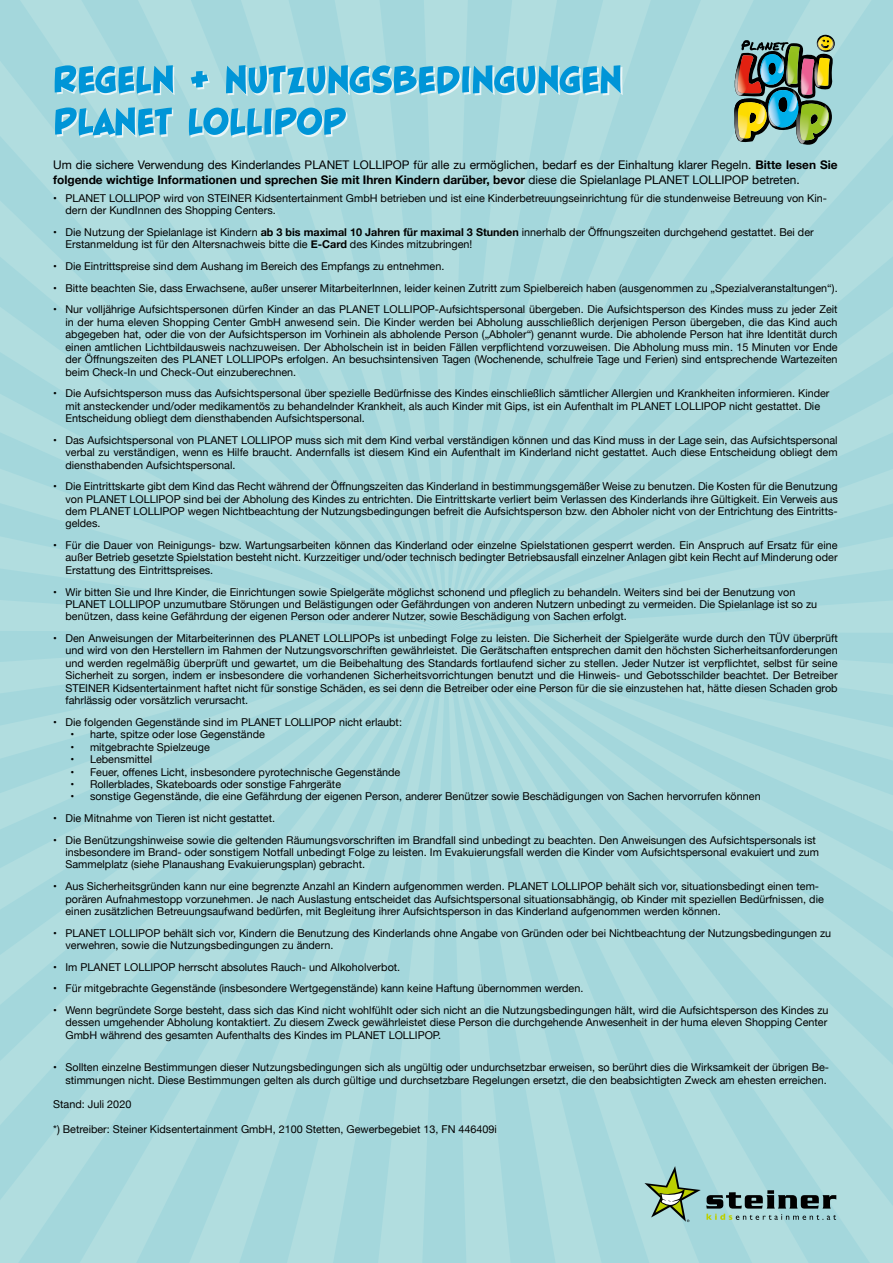
<style>
.page{position:relative;width:893px;height:1263px;background:#a9d9dd}
.page>*{position:absolute;margin:0;border:0;box-sizing:border-box;transform-origin:0 0}
.t1{font:50.55px/42.2px "Blambot FX Pro Heavy BB";color:#0095d7}
.t2{font:11.85px/14.2px "Helvetica Neue";color:#000}
.t3{font:10.8px/12.5px "Helvetica Neue";color:#000}
.s1{font-weight:700}
</style>
<div class="page">
<img style="left:734px;top:35px;width:101px;height:110px">
<img style="left:800px;top:104px;width:10px;height:36px">
<svg style="left:644px;top:1166px;width:192px;height:56px;background:#91b8b2"></svg>
<div style="left:57px;top:67px;width:565px;height:70px;background:#fff;opacity:.75"></div>
<h1 class="t1" style="left:53px;top:57px;width:570px">Regeln + Nutzungsbedingungen<br>Planet Lollipop</h1>
<p class="t2" style="left:53px;top:159px;width:786px">Um die sichere Verwendung des Kinderlandes PLANET LOLLIPOP für alle zu ermöglichen, bedarf es der Einhaltung klarer Regeln. <span class="s1">Bitte lesen Sie folgende wichtige Informationen und sprechen Sie mit Ihren Kindern darüber, bevor</span> diese die Spielanlage PLANET LOLLIPOP betreten.</p>
<p class="t3" style="left:66px;top:192px;width:763px;text-indent:-12px">• PLANET LOLLIPOP wird von STEINER Kidsentertainment GmbH betrieben und ist eine Kinderbetreuungseinrichtung für die stundenweise Betreuung von Kin&shy;dern der KundInnen des Shopping Centers.</p>
<p class="t3" style="left:66px;top:227px;width:750px;text-indent:-12px">• Die Nutzung der Spielanlage ist Kindern <span class="s1">ab 3 bis maximal 10 Jahren für maximal 3 Stunden</span> innerhalb der Öffnungszeiten durchgehend gestattet. Bei der<br>Erstanmeldung ist für den Altersnachweis bitte die <span class="s1">E-Card</span> des Kindes mitzubringen!</p>
<p class="t3" style="left:53px;top:261px;width:393px">• Die Eintrittspreise sind dem Aushang im Bereich des Empfangs zu entnehmen.</p>
<p class="t3" style="left:53px;top:282px;width:786px">• Bitte beachten Sie, dass Erwachsene, außer unserer MitarbeiterInnen, leider keinen Zutritt zum Spielbereich haben (ausgenommen zu „Spezialveranstaltungen“).</p>
<p class="t3" style="left:65px;top:304px;width:774px;text-align:justify;text-indent:-12px">• Nur volljährige Aufsichtspersonen dürfen Kinder an das PLANET LOLLIPOP-Aufsichtspersonal übergeben. Die Aufsichtsperson des Kindes muss zu jeder Zeit in der huma eleven Shopping Center GmbH anwesend sein. Die Kinder werden bei Abholung ausschließlich derjenigen Person übergeben, die das Kind auch abgegeben hat, oder die von der Aufsichtsperson im Vorhinein als abholende Person („Abholer“) genannt wurde. Die abholende Person hat ihre Identität durch einen amtlichen Lichtbildausweis nachzuweisen. Der Abholschein ist in beiden Fällen verpflichtend vorzuweisen. Die Abholung muss min. 15 Minuten vor Ende der Öffnungszeiten des PLANET LOLLIPOPs erfolgen. An besuchsintensiven Tagen (Wochenende, schulfreie Tage und Ferien) sind entsprechende Wartezeiten beim Check-In und Check-Out einzuberechnen.</p>
<p class="t3" style="left:65px;top:388px;width:766px;text-indent:-12px">• Die Aufsichtsperson muss das Aufsichtspersonal über spezielle Bedürfnisse des Kindes einschließlich sämtlicher Allergien und Krankheiten informieren. Kinder mit ansteckender und/oder medikamentös zu behandelnder Krankheit, als auch Kinder mit Gips, ist ein Aufenthalt im PLANET LOLLIPOP nicht gestattet. Die<br>Entscheidung obliegt dem diensthabenden Aufsichtspersonal.</p>
<p class="t3" style="left:65px;top:434px;width:774px;text-align:justify;text-indent:-12px">• Das Aufsichtspersonal von PLANET LOLLIPOP muss sich mit dem Kind verbal verständigen können und das Kind muss in der Lage sein, das Aufsichtspersonal verbal zu verständigen, wenn es Hilfe braucht. Andernfalls ist diesem Kind ein Aufenthalt im Kinderland nicht gestattet. Auch diese Entscheidung obliegt dem diensthabenden Aufsichtspersonal.</p>
<p class="t3" style="left:66px;top:481px;width:774px;text-align:justify;text-indent:-12px">• Die Eintrittskarte gibt dem Kind das Recht während der Öffnungszeiten das Kinderland in bestimmungsgemäßer Weise zu benutzen. Die Kosten für die Benutzung von PLANET LOLLIPOP sind bei der Abholung des Kindes zu entrichten. Die Eintrittskarte verliert beim Verlassen des Kinderlands ihre Gültigkeit. Ein Verweis aus dem PLANET LOLLIPOP wegen Nichtbeachtung der Nutzungsbedingungen befreit die Aufsichtsperson bzw. den Abholer nicht von der Entrichtung des Eintritts&shy;geldes.</p>
<p class="t3" style="left:66px;top:540px;width:774px;text-align:justify;text-indent:-12px">• Für die Dauer von Reinigungs- bzw. Wartungsarbeiten können das Kinderland oder einzelne Spielstationen gesperrt werden. Ein Anspruch auf Ersatz für eine außer Betrieb gesetzte Spielstation besteht nicht. Kurzzeitiger und/oder technisch bedingter Betriebsausfall einzelner Anlagen gibt kein Recht auf Minderung oder Erstattung des Eintrittspreises.</p>
<p class="t3" style="left:66px;top:586px;width:753px;text-indent:-12px">• Wir bitten Sie und Ihre Kinder, die Einrichtungen sowie Spielgeräte möglichst schonend und pfleglich zu behandeln. Weiters sind bei der Benutzung von<br>PLANET LOLLIPOP unzumutbare Störungen und Belästigungen oder Gefährdungen von anderen Nutzern unbedingt zu vermeiden. Die Spielanlage ist so zu benützen, dass keine Gefährdung der eigenen Person oder anderer Nutzer, sowie Beschädigung von Sachen erfolgt.</p>
<p class="t3" style="left:65px;top:633px;width:774px;text-align:justify;text-indent:-12px">• Den Anweisungen der Mitarbeiterinnen des PLANET LOLLIPOPs ist unbedingt Folge zu leisten. Die Sicherheit der Spielgeräte wurde durch den TÜV überprüft und wird von den Herstellern im Rahmen der Nutzungsvorschriften gewährleistet. Die Gerätschaften entsprechen damit den höchsten Sicherheitsanforderungen und werden regelmäßig überprüft und gewartet, um die Beibehaltung des Standards fortlaufend sicher zu stellen. Jeder Nutzer ist verpflichtet, selbst für seine Sicherheit zu sorgen, indem er insbesondere die vorhandenen Sicherheitsvorrichtungen benutzt und die Hinweis- und Gebotsschilder beachtet. Der Betreiber STEINER Kidsentertainment haftet nicht für sonstige Schäden, es sei denn die Betreiber oder eine Person für die sie einzustehen hat, hätte diesen Schaden grob fahrlässig oder vorsätzlich verursacht.</p>
<p class="t3" style="left:53px;top:716px;width:350px">• Die folgenden Gegenstände sind im PLANET LOLLIPOP nicht erlaubt:</p>
<p class="t3" style="left:71px;top:729px;width:196px">• harte, spitze oder lose Gegenstände</p>
<p class="t3" style="left:71px;top:741px;width:141px">• mitgebrachte Spielzeuge</p>
<p class="t3" style="left:71px;top:754px;width:83px">• Lebensmittel</p>
<p class="t3" style="left:71px;top:766px;width:331px">• Feuer, offenes Licht, insbesondere pyrotechnische Gegenstände</p>
<p class="t3" style="left:71px;top:778px;width:272px">• Rollerblades, Skateboards oder sonstige Fahrgeräte</p>
<p class="t3" style="left:71px;top:791px;width:692px">• sonstige Gegenstände, die eine Gefährdung der eigenen Person, anderer Benützer sowie Beschädigungen von Sachen hervorrufen können</p>
<p class="t3" style="left:53px;top:812px;width:223px">• Die Mitnahme von Tieren ist nicht gestattet.</p>
<p class="t3" style="left:65px;top:834px;width:755px;text-indent:-12px">• Die Benützungshinweise sowie die geltenden Räumungsvorschriften im Brandfall sind unbedingt zu beachten. Den Anweisungen des Aufsichtspersonals ist insbesondere im Brand- oder sonstigem Notfall unbedingt Folge zu leisten. Im Evakuierungsfall werden die Kinder vom Aufsichtspersonal evakuiert und zum<br>Sammelplatz (siehe Planaushang Evakuierungsplan) gebracht.</p>
<p class="t3" style="left:66px;top:881px;width:760px;text-indent:-12px">• Aus Sicherheitsgründen kann nur eine begrenzte Anzahl an Kindern aufgenommen werden. PLANET LOLLIPOP behält sich vor, situationsbedingt einen tem&shy;porären Aufnahmestopp vorzunehmen. Je nach Auslastung entscheidet das Aufsichtspersonal situationsabhängig, ob Kinder mit speziellen Bedürfnissen, die einen zusätzlichen Betreuungsaufwand bedürfen, mit Begleitung ihrer Aufsichtsperson in das Kinderland aufgenommen werden können.</p>
<p class="t3" style="left:66px;top:927px;width:767px;text-indent:-12px">• PLANET LOLLIPOP behält sich vor, Kindern die Benutzung des Kinderlands ohne Angabe von Gründen oder bei Nichtbeachtung der Nutzungsbedingungen zu verwehren, sowie die Nutzungsbedingungen zu ändern.</p>
<p class="t3" style="left:53px;top:961px;width:348px">• Im PLANET LOLLIPOP herrscht absolutes Rauch- und Alkoholverbot.</p>
<p class="t3" style="left:53px;top:983px;width:532px">• Für mitgebrachte Gegenstände (insbesondere Wertgegenstände) kann keine Haftung übernommen werden.</p>
<p class="t3" style="left:66px;top:1004px;width:765px;text-align:justify;text-indent:-12px">• Wenn begründete Sorge besteht, dass sich das Kind nicht wohlfühlt oder sich nicht an die Nutzungsbedingungen hält, wird die Aufsichtsperson des Kindes zu dessen umgehender Abholung kontaktiert. Zu diesem Zweck gewährleistet diese Person die durchgehende Anwesenheit in der huma eleven Shopping Center GmbH während des gesamten Aufenthalts des Kindes im PLANET LOLLIPOP.</p>
<p class="t3" style="left:53px;top:1062px;width:777px;text-align:right">• Sollten einzelne Bestimmungen dieser Nutzungsbedingungen sich als ungültig oder undurchsetzbar erweisen, so berührt dies die Wirksamkeit der übrigen Be&shy;stimmungen nicht. Diese Bestimmungen gelten als durch gültige und durchsetzbare Regelungen ersetzt, die den beabsichtigten Zweck am ehesten erreichen.</p>
<p class="t3" style="left:53px;top:1099px;width:80px">Stand: Juli 2020</p>
<p class="t3" style="left:53px;top:1124px;width:445px">*) Betreiber: Steiner Kidsentertainment GmbH, 2100 Stetten, Gewerbegebiet 13, FN 446409i</p>
</div>
